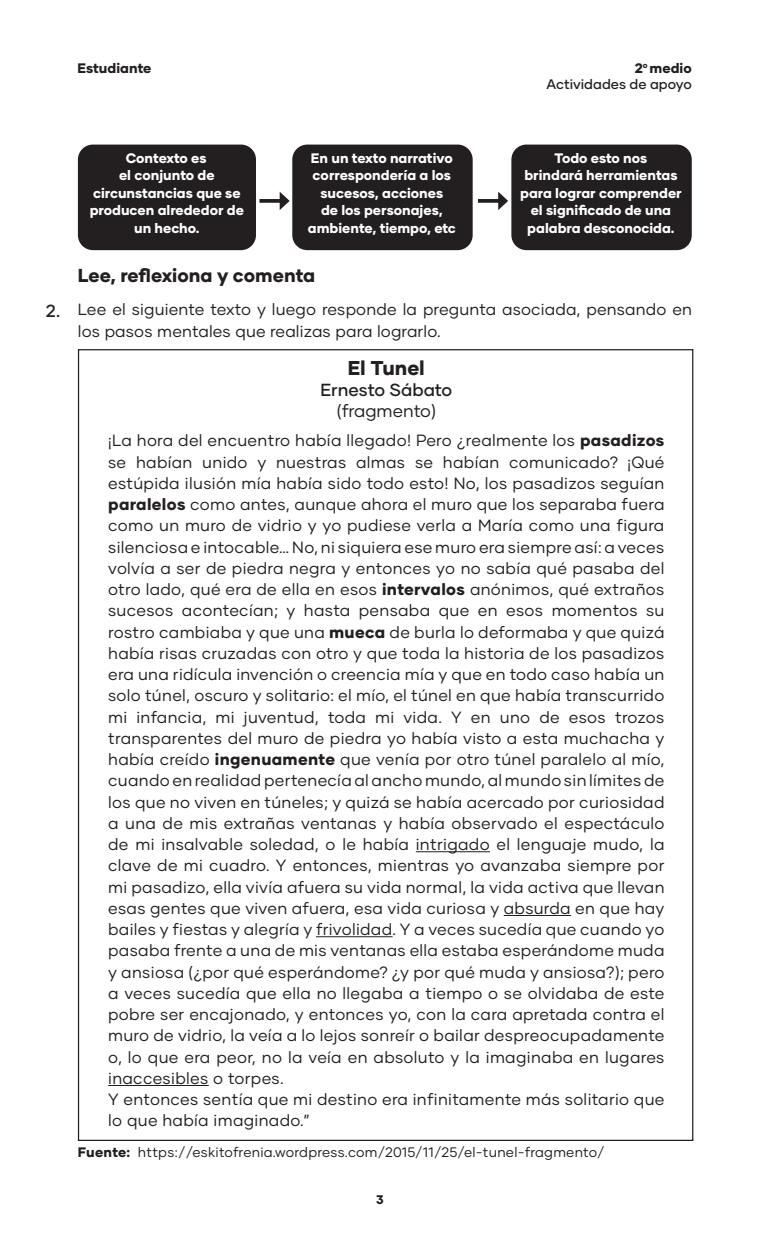
<style>
.page{position:relative;width:765px;height:1260px;background:#fff}
.page>*{position:absolute;margin:0;border:0;box-sizing:border-box;transform-origin:0 0}
.txt{font:800 20px "Gilmer";color:#231f20}
.t1{font:800 18.75px "Gilmer";color:#231f20}
.txt-2{font:500 17.5px "Gilmer";color:#231f20}
.txt-3{font:17.5px "Gilmer";color:#231f20}
.txt-4{font:16.25px/21.2px "Gilmer";letter-spacing:.01em;color:#231f20}
.t2{font:800 13.75px/17.5px "Gilmer";color:#fff;text-align:center}
.txt-5{font:13.75px "Gilmer";letter-spacing:.02em;color:#231f20}
.t3{font:500 13.75px/16.2px "Gilmer";color:#231f20;text-align:right}
.t4{font:800 13.75px "Gilmer";color:#231f20}
.t5{font:800 12.5px "Gilmer";color:#231f20}
.s1{font-weight:800}
</style>
<div class="page">
<div style="left:78px;top:145px;width:178px;height:105px;background:#231f20;border-radius:15px"></div>
<div style="left:292px;top:145px;width:181px;height:105px;background:#231f20;border-radius:15px"></div>
<div style="left:511px;top:145px;width:181px;height:105px;background:#231f20;border-radius:15px"></div>
<svg style="left:259px;top:199px;width:21px;height:4px"></svg>
<svg style="left:280px;top:192px;width:10px;height:18px"></svg>
<svg style="left:478px;top:199px;width:20px;height:4px"></svg>
<svg style="left:498px;top:192px;width:10px;height:18px"></svg>
<hr style="left:416px;top:851px;width:74px;height:1px;background:#231f20">
<hr style="left:504px;top:915px;width:67px;height:1px;background:#231f20">
<hr style="left:316px;top:936px;width:77px;height:1px;background:#231f20">
<hr style="left:108px;top:1085px;width:101px;height:1px;background:#231f20">
<p class="t4" style="left:78px;top:59px;width:75px">Estudiante</p>
<p class="t3" style="left:547px;top:60px;width:147px"><span class="s1">2</span><sup>o</sup> <span class="s1">medio<br></span>Actividades de apoyo</p>
<p class="txt-2" style="left:46px;top:299px;width:16px">2.</p>
<p class="t2" style="left:90px;top:149px;width:156px">Contexto es<br>el conjunto de circunstancias que se producen alrededor de un hecho.</p>
<p class="t2" style="left:308px;top:149px;width:150px">En un texto narrativo correspondería a los sucesos, acciones<br>de los personajes, ambiente, tiempo, etc</p>
<p class="t2" style="left:520px;top:149px;width:163px">Todo esto nos<br>brindará herramientas para lograr comprender el significado de una palabra desconocida.</p>
<p class="t1" style="left:78px;top:263px;width:239px">Lee, reflexiona y comenta</p>
<p class="txt-4" style="left:78px;top:298px;width:616px;line-height:22.5px">Lee el siguiente texto y luego responde la pregunta asociada, pensando en los pasos mentales que realizas para lograrlo.</p>
<p class="txt" style="left:348px;top:356px;width:79px">El Tunel</p>
<p class="txt-2" style="left:320px;top:379px;width:133px">Ernesto Sábato</p>
<p class="txt-3" style="left:337px;top:400px;width:101px">(fragmento)</p>
<p class="txt-4" style="left:108px;top:430px;width:558px;text-align:justify">¡La hora del encuentro había llegado! Pero ¿realmente los <span class="s1">pasadizos </span>se habían unido y nuestras almas se habían comunicado? ¡Qué estúpida ilusión mía había sido todo esto! No, los pasadizos seguían <span class="s1">paralelos</span> como antes, aunque ahora el muro que los separaba fuera como un muro de vidrio y yo pudiese verla a María como una figura silenciosa e intocable… No, ni siquiera ese muro era siempre así: a veces volvía a ser de piedra negra y entonces yo no sabía qué pasaba del otro lado, qué era de ella en esos <span class="s1">intervalos</span> anónimos, qué extraños sucesos acontecían; y hasta pensaba que en esos momentos su rostro cambiaba y que una <span class="s1">mueca</span> de burla lo deformaba y que quizá había risas cruzadas con otro y que toda la historia de los pasadizos era una ridícula invención o creencia mía y que en todo caso había un solo túnel, oscuro y solitario: el mío, el túnel en que había transcurrido mi infancia, mi juventud, toda mi vida. Y en uno de esos trozos transparentes del muro de piedra yo había visto a esta muchacha y había creído <span class="s1">ingenuamente</span> que venía por otro túnel paralelo al mío, cuando en realidad pertenecía al ancho mundo, al mundo sin límites de los que no viven en túneles; y quizá se había acercado por curiosidad a una de mis extrañas ventanas y había observado el espectáculo de mi insalvable soledad, o le había intrigado el lenguaje mudo, la clave de mi cuadro. Y entonces, mientras yo avanzaba siempre por mi pasadizo, ella vivía afuera su vida normal, la vida activa que llevan esas gentes que viven afuera, esa vida curiosa y absurda en que hay bailes y fiestas y alegría y frivolidad. Y a veces sucedía que cuando yo pasaba frente a una de mis ventanas ella estaba esperándome muda y ansiosa (¿por qué esperándome? ¿y por qué muda y ansiosa?); pero a veces sucedía que ella no llegaba a tiempo o se olvidaba de este pobre ser encajonado, y entonces yo, con la cara apretada contra el muro de vidrio, la veía a lo lejos sonreír o bailar despreocupadamente o, lo que era peor, no la veía en absoluto y la imaginaba en lugares inaccesibles o torpes.</p>
<p class="txt-4" style="left:108px;top:1089px;width:558px">Y entonces sentía que mi destino era infinitamente más solitario que lo que había imaginado.”</p>
<p class="txt-5" style="left:78px;top:1144px;width:528px"><span class="s1">Fuente:</span> https://eskitofrenia.wordpress.com/2015/11/25/el-tunel-fragmento/</p>
<p class="t5" style="left:376px;top:1192px;width:9px">3</p>
</div>
